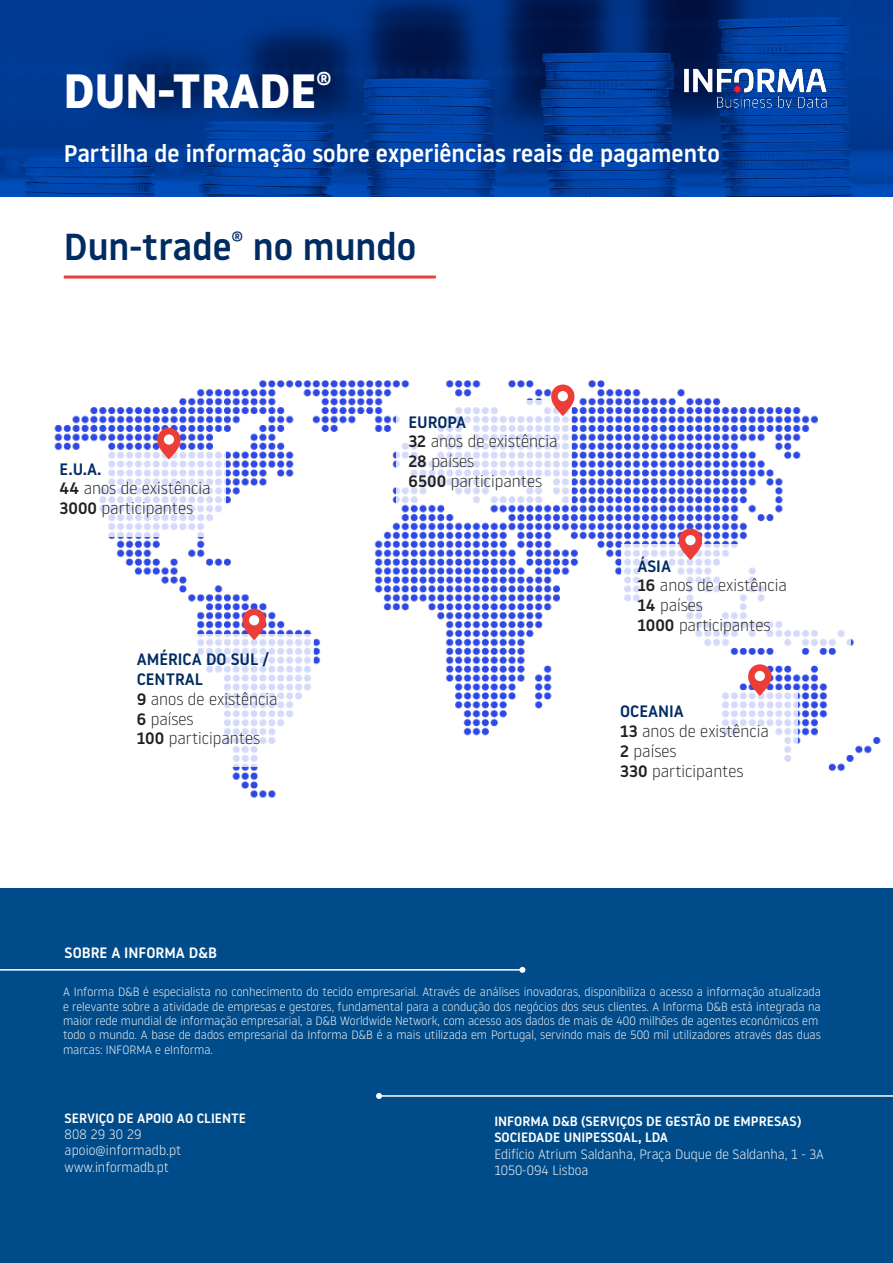
<style>
.page{position:relative;width:893px;height:1263px;background:#fff}
.page>*{position:absolute;margin:0;border:0;box-sizing:border-box;transform-origin:0 0}
.t1{font:700 48px "Noway";color:#fff}
.Subtitulo{font:500 37.5px "Noway";color:#002c62}
.t2{font:500 24px "Noway";color:#fff}
.t3{font:300 16.5px "Noway";color:#231f20}
.t4{font:500 16.5px/19.8px "Noway";color:#002c62}
.t5{font:500 15px "Noway";color:#fff}
.texto{font:300 13.5px "Noway";color:#fff}
.texto-2{font:500 13.5px/16.2px "Noway";color:#fff}
.texto-3{font:300 12px/14.4px "Noway";color:#fff;text-align:justify}
.s1{font-weight:500}
</style>
<div class="page">
<img style="left:0;top:0;width:893px;height:197px">
<img style="left:680px;top:64px;width:149px;height:43px">
<hr style="left:64px;top:276px;width:372px;height:3px;background:#ec3d39">
<img style="left:54px;top:380px;width:827px;height:418px">
<svg style="left:123px;top:634px;width:191px;height:132px"></svg>
<svg style="left:243px;top:609px;width:23px;height:31px"></svg>
<div style="left:249px;top:615px;width:10px;height:10px;background:#fff;border-radius:50%"></div>
<svg style="left:54px;top:452px;width:172px;height:85px"></svg>
<svg style="left:157px;top:428px;width:24px;height:31px"></svg>
<div style="left:164px;top:434px;width:10px;height:11px;background:#fff;border-radius:50%"></div>
<svg style="left:396px;top:400px;width:176px;height:103px"></svg>
<svg style="left:551px;top:384px;width:23px;height:32px"></svg>
<div style="left:558px;top:391px;width:10px;height:10px;background:#fff;border-radius:50%"></div>
<div style="left:607px;top:690px;width:190px;height:103px;background:#fff"></div>
<svg style="left:748px;top:664px;width:23px;height:32px"></svg>
<div style="left:755px;top:671px;width:10px;height:10px;background:#fff;border-radius:50%"></div>
<svg style="left:621px;top:544px;width:229px;height:103px"></svg>
<svg style="left:679px;top:528px;width:23px;height:32px"></svg>
<div style="left:685px;top:535px;width:10px;height:10px;background:#fff;border-radius:50%"></div>
<div style="left:0;top:889px;width:893px;height:374px;background:#004c8a"></div>
<hr style="left:0;top:969px;width:522px;height:1px;background:#fff">
<svg style="left:519px;top:967px;width:6px;height:6px"></svg>
<hr style="left:379px;top:1095px;width:514px;height:2px;background:#fff">
<svg style="left:376px;top:1093px;width:6px;height:6px"></svg>
<p class="t1" style="left:64px;top:63px;width:269px">DUN-TRADE<sup>®</sup></p>
<p class="t2" style="left:64px;top:137px;width:657px">Partilha de informação sobre experiências reais de pagamento</p>
<p class="Subtitulo" style="left:64px;top:221px;width:354px">Dun-trade<sup>®</sup> no mundo</p>
<p class="t4" style="left:60px;top:459px;width:44px">E.U.A.</p>
<p class="t3" style="left:60px;top:477px;width:152px"><span class="s1">44</span> anos de existência</p>
<p class="t3" style="left:60px;top:497px;width:135px"><span class="s1">3000</span> participantes</p>
<p class="t4" style="left:137px;top:649px;width:134px">AMÉRICA DO SUL /<br>CENTRAL</p>
<p class="t3" style="left:137px;top:688px;width:142px"><span class="s1">9</span> anos de existência</p>
<p class="t3" style="left:137px;top:707px;width:58px"><span class="s1">6</span> países</p>
<p class="t3" style="left:137px;top:727px;width:125px"><span class="s1">100</span> participantes</p>
<p class="t5" style="left:65px;top:942px;width:154px">SOBRE A INFORMA D&amp;B</p>
<p class="t4" style="left:408px;top:412px;width:59px">EUROPA</p>
<p class="t3" style="left:408px;top:430px;width:151px"><span class="s1">32</span> anos de existência</p>
<p class="t3" style="left:408px;top:450px;width:67px"><span class="s1">28</span> países</p>
<p class="t3" style="left:408px;top:470px;width:135px"><span class="s1">6500</span> participantes</p>
<p class="t4" style="left:637px;top:556px;width:35px">ÁSIA</p>
<p class="t3" style="left:637px;top:574px;width:151px"><span class="s1">16</span> anos de existência</p>
<p class="t3" style="left:637px;top:594px;width:67px"><span class="s1">14</span> países</p>
<p class="t3" style="left:637px;top:614px;width:134px"><span class="s1">1000</span> participantes</p>
<p class="t4" style="left:620px;top:701px;width:65px">OCEANIA</p>
<p class="t3" style="left:620px;top:720px;width:150px"><span class="s1">13</span> anos de existência</p>
<p class="t3" style="left:620px;top:740px;width:58px"><span class="s1">2</span> países</p>
<p class="t3" style="left:620px;top:760px;width:125px"><span class="s1">330</span> participantes</p>
<p class="texto-3" style="left:63px;top:984px;width:759px">A Informa D&amp;B é especialista no conhecimento do tecido empresarial. Através de análises inovadoras, disponibiliza o acesso a informação atualizada e relevante sobre a atividade de empresas e gestores, fundamental para a condução dos negócios dos seus clientes. A Informa D&amp;B está integrada na maior rede mundial de informação empresarial, a D&amp;B Worldwide Network, com acesso aos dados de mais de 400 milhões de agentes económicos em</p>
<p class="texto-3" style="left:63px;top:1027px;width:759px">todo o mundo. A base de dados empresarial da Informa D&amp;B é a mais utilizada em Portugal, servindo mais de 500 mil utilizadores através das duas marcas: INFORMA e eInforma.</p>
<p class="texto-2" style="left:65px;top:1110px;width:183px">SERVIÇO DE APOIO AO CLIENTE</p>
<p class="texto" style="left:65px;top:1125px;width:78px">808 29 30 29</p>
<p class="texto" style="left:65px;top:1141px;width:118px">apoio@informadb.pt</p>
<p class="texto" style="left:65px;top:1158px;width:106px">www.informadb.pt</p>
<p class="texto-2" style="left:494px;top:1113px;width:308px">INFORMA D&amp;B (SERVIÇOS DE GESTÃO DE EMPRESAS)<br>SOCIEDADE UNIPESSOAL, LDA</p>
<p class="texto" style="left:494px;top:1145px;width:331px">Edifício Atrium Saldanha, Praça Duque de Saldanha, 1 - 3A</p>
<p class="texto" style="left:494px;top:1161px;width:96px">1050-094 Lisboa</p>
</div>
